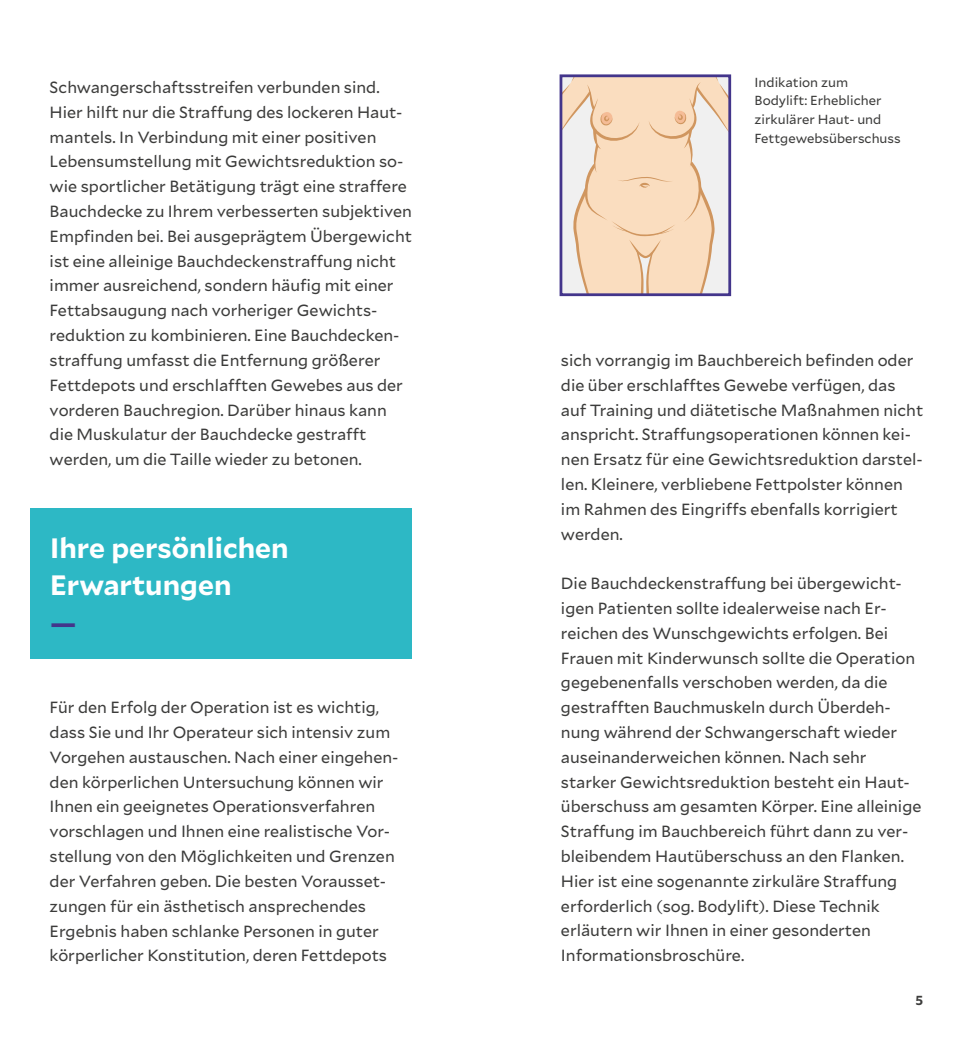
<style>
.page{position:relative;width:973px;height:1042px;background:#fff}
.page>*{position:absolute;margin:0;border:0;box-sizing:border-box;transform-origin:0 0}
.t1{font:700 28px/37.3px "Mallory";color:#fff}
.t2{font:700 28px "Mallory";color:#43358b}
.t3{font:16.1px/24.8px "Mallory";color:#3c3c3b}
.t4{font:13.12px/18.6px "Mallory";color:#3c3c3b}
.t5{font:700 13.12px "Mallory";color:#3c3c3b}
</style>
<div class="page">
<div style="left:30px;top:508px;width:382px;height:151px;background:#2db8c5"></div>
<svg style="left:563px;top:78px;width:164px;height:214px"></svg>
<div style="left:559px;top:74px;width:172px;height:222px;border:3px solid #43358b"></div>
<p class="t3" style="left:50px;top:74px;width:364px">Schwangerschaftsstreifen verbunden sind.<br>Hier hilft nur die Straffung des lockeren Haut&shy;mantels. In Verbindung mit einer positiven Lebensumstellung mit Gewichtsreduktion so&shy;wie sportlicher Betätigung trägt eine straffere Bauchdecke zu Ihrem verbesserten subjektiven Empfinden bei. Bei ausgeprägtem Übergewicht ist eine alleinige Bauchdeckenstraffung nicht immer ausreichend, sondern häufig mit einer Fettabsaugung nach vorheriger Gewichts&shy;reduktion zu kombinieren. Eine Bauchdecken&shy;straffung umfasst die Entfernung größerer Fettdepots und erschlafften Gewebes aus der vorderen Bauchregion. Darüber hinaus kann die Muskulatur der Bauchdecke gestrafft werden, um die Taille wieder zu betonen.</p>
<h1 class="t1" style="left:50px;top:528px;width:240px">Ihre persönlichen<br>Erwartungen</h1>
<h1 class="t2" style="left:50px;top:601px;width:28px">—</h1>
<p class="t3" style="left:50px;top:694px;width:350px">Für den Erfolg der Operation ist es wichtig, dass Sie und Ihr Operateur sich intensiv zum Vorgehen austauschen. Nach einer eingehen&shy;den körperlichen Untersuchung können wir Ihnen ein geeignetes Operationsverfahren vorschlagen und Ihnen eine realistische Vor&shy;stellung von den Möglichkeiten und Grenzen der Verfahren geben. Die besten Vorausset&shy;zungen für ein ästhetisch ansprechendes Ergebnis haben schlanke Personen in guter körperlicher Konstitution, deren Fettdepots</p>
<p class="t4" style="left:754px;top:72px;width:148px">Indikation zum<br>Bodylift: Erheblicher zirkulärer Haut- und<br>Fettgewebsüberschuss</p>
<p class="t3" style="left:561px;top:347px;width:364px">sich vorrangig im Bauchbereich befinden oder die über erschlafftes Gewebe verfügen, das auf Training und diätetische Maßnahmen nicht anspricht. Straffungsoperationen können kei&shy;nen Ersatz für eine Gewichtsreduktion darstel&shy;len. Kleinere, verbliebene Fettpolster können im Rahmen des Eingriffs ebenfalls korrigiert werden.</p>
<p class="t3" style="left:561px;top:570px;width:362px">Die Bauchdeckenstraffung bei übergewicht&shy;igen Patienten sollte idealerweise nach Er&shy;reichen des Wunschgewichts erfolgen. Bei Frauen mit Kinderwunsch sollte die Operation gegebenenfalls verschoben werden, da die gestrafften Bauchmuskeln durch Überdeh&shy;nung während der Schwangerschaft wieder auseinanderweichen können. Nach sehr starker Gewichtsreduktion besteht ein Haut&shy;überschuss am gesamten Körper. Eine alleinige Straffung im Bauchbereich führt dann zu ver&shy;bleibendem Hautüberschuss an den Flanken.<br>Hier ist eine sogenannte zirkuläre Straffung erforderlich (sog. Bodylift). Diese Technik erläutern wir Ihnen in einer gesonderten Informationsbroschüre.</p>
<p class="t5" style="left:915px;top:990px;width:9px">5</p>
</div>
